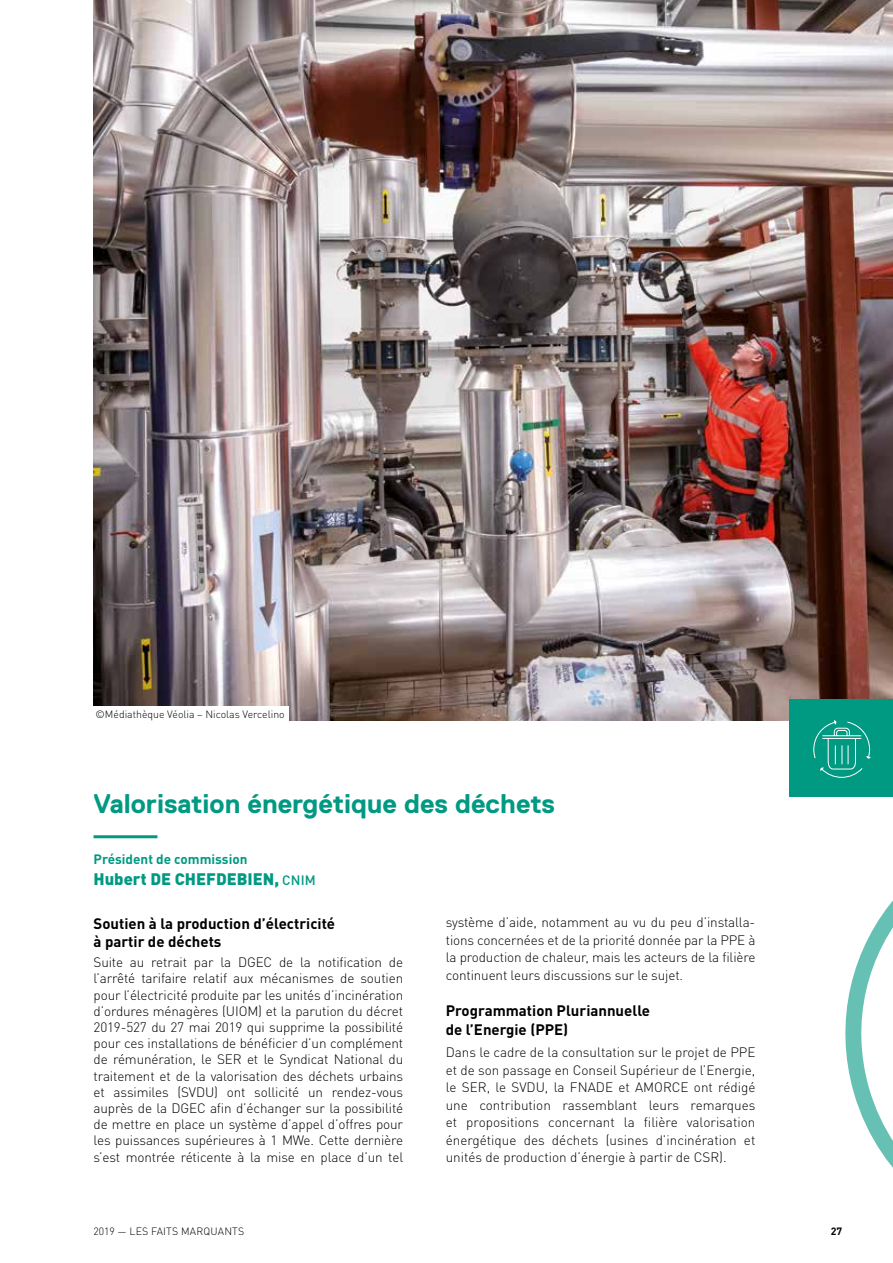
<style>
.page{position:relative;width:893px;height:1263px;background:#fff}
.page>*{position:absolute;margin:0;border:0;box-sizing:border-box;transform-origin:0 0}
.t1{font:700 27px "Replica Pro";color:#009982}
.t2{font:900 16.5px "DIN Pro";color:#009982}
.t3{font:700 15px/18px "DIN Pro";color:#000}
.t4{font:300 13.5px/16.2px "DIN Pro";letter-spacing:-.01em;color:#000;text-align:justify}
.t5{font:700 13.5px "DIN Pro";color:#009982}
.t6{font:300 10.5px "DIN Pro";color:#000}
.t7{font:300 10.5px "DIN Pro";letter-spacing:.02em;color:#000}
.t8{font:700 10.5px "DIN Pro";color:#000}
.s1{font-weight:500;font-size:13.5px}
</style>
<div class="page">
<svg style="left:845px;top:900px;width:48px;height:268px"></svg>
<img style="left:94px;top:0;width:799px;height:721px">
<div style="left:790px;top:699px;width:103px;height:98px;background:#009982"></div>
<svg style="left:813px;top:720px;width:58px;height:58px"></svg>
<hr style="left:94px;top:835px;width:63px;height:3px;background:#009982">
<div style="left:91px;top:706px;width:198px;height:16px;background:#fff"></div>
<p class="t6" style="left:96px;top:706px;width:191px">©Médiathèque Véolia – Nicolas Vercelino</p>
<h1 class="t1" style="left:94px;top:789px;width:463px">Valorisation énergétique des déchets</h1>
<p class="t5" style="left:94px;top:850px;width:155px">Président de commission</p>
<p class="t2" style="left:94px;top:868px;width:224px">Hubert DE CHEFDEBIEN, <span class="s1">CNIM</span></p>
<p class="t3" style="left:94px;top:914px;width:243px">Soutien à la production d’électricité à partir de déchets</p>
<p class="t4" style="left:94px;top:953px;width:311px">Suite au retrait par la DGEC de la notification de l’arrêté tarifaire relatif aux mécanismes de soutien pour l’électricité produite par les unités d’incinération d’ordures ménagères (UIOM) et la parution du décret 2019-527 du 27 mai 2019 qui supprime la possibilité pour ces installations de bénéficier d’un complément de rémunération, le SER et le Syndicat National du traitement et de la valorisation des déchets urbains et assimiles (SVDU) ont sollicité un rendez-vous auprès de la DGEC afin d’échanger sur la possibilité de mettre en place un système d’appel d’offres pour les puissances supérieures à 1 MWe. Cette dernière s’est montrée réticente à la mise en place d’un tel</p>
<p class="t4" style="left:446px;top:912px;width:311px;line-height:17.5px">système d’aide, notamment au vu du peu d’installa&shy;tions concernées et de la priorité donnée par la PPE à la production de chaleur, mais les acteurs de la filière continuent leurs discussions sur le sujet.</p>
<p class="t3" style="left:446px;top:1000px;width:206px;line-height:19.4px">Programmation Pluriannuelle de l’Energie (PPE)</p>
<p class="t4" style="left:446px;top:1042px;width:311px;line-height:17.5px">Dans le cadre de la consultation sur le projet de PPE et de son passage en Conseil Supérieur de l’Energie, le SER, le SVDU, la FNADE et AMORCE ont rédigé une contribution rassemblant leurs remarques et propositions concernant la filière valorisation énergétique des déchets (usines d’incinération et unités de production d’énergie à partir de CSR).</p>
<p class="t7" style="left:93px;top:1223px;width:152px">2019 — LES FAITS MARQUANTS</p>
<p class="t8" style="left:831px;top:1224px;width:13px">27</p>
</div>
